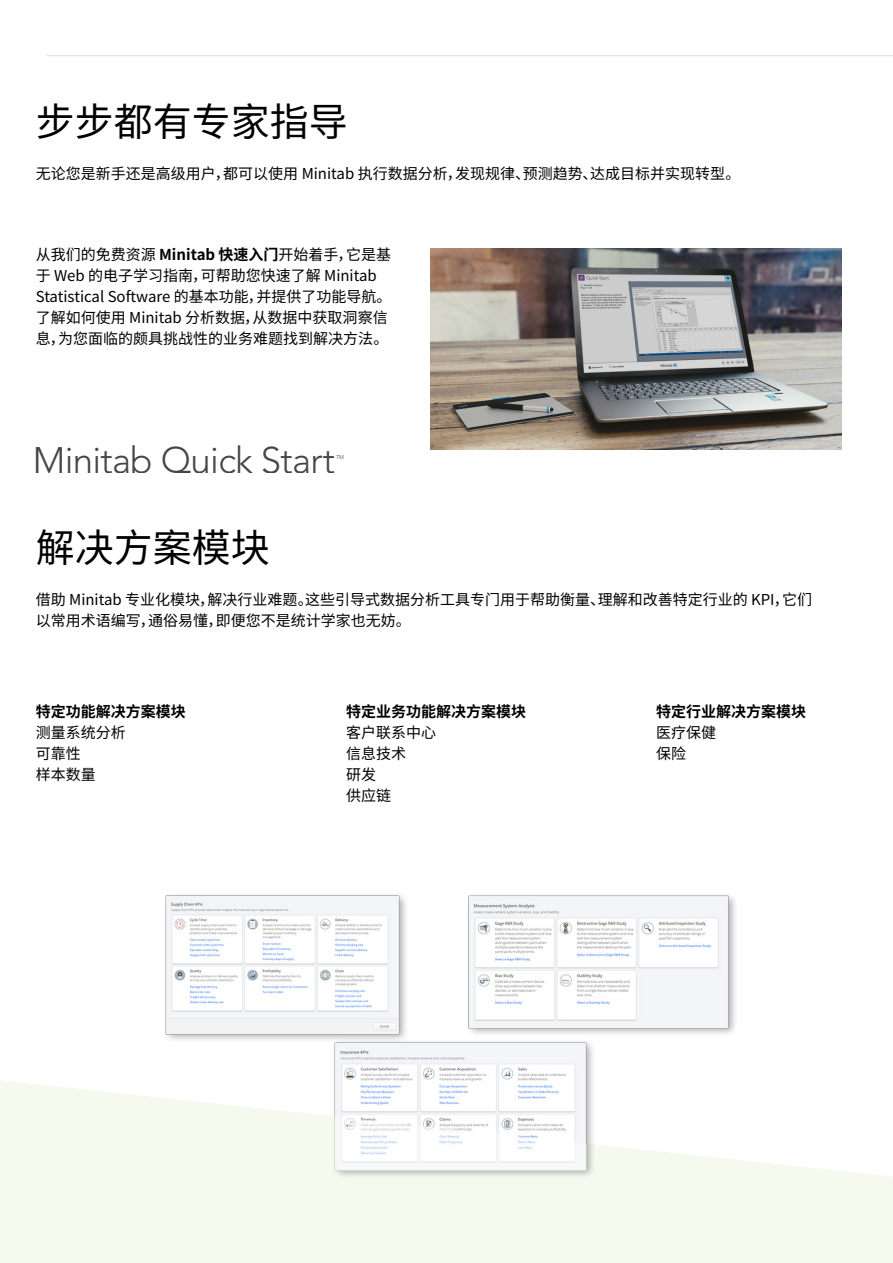
<style>
.page{position:relative;width:893px;height:1263px;background:#fff}
.page>*{position:absolute;margin:0;border:0;box-sizing:border-box;transform-origin:0 0}
.t1{font:39px "Noto Sans SC";color:#000}
.t2{font:300 36.6px "Avenir LT Std";letter-spacing:-.02em;color:#484544}
.t3{font:15px/21px "Noto Sans SC";color:#000}
.t4{font:700 15px "Noto Sans SC";color:#000}
.t5{font:300 5.55px "Avenir LT Std";color:#484544}
.s1{font-weight:700}
</style>
<div class="page">
<hr style="left:47px;top:55px;width:846px;height:1px;background:#dbdee2">
<img style="left:430px;top:248px;width:412px;height:202px">
<img style="left:165px;top:895px;width:570px;height:185px">
<svg style="left:0;top:1080px;width:893px;height:183px;fill:#f6f9ed"></svg>
<h1 class="t1" style="left:36px;top:100px;width:313px">步步都有专家指导</h1>
<p class="t3" style="left:36px;top:163px;width:706px">无论您是新手还是高级用户，都可以使用 Minitab 执行数据分析，发现规律、预测趋势、达成目标并实现转型。</p>
<p class="t3" style="left:36px;top:245px;width:357px">从我们的免费资源 <span class="s1">Minitab 快速入门</span>开始着手，它是基于 Web 的电子学习指南，可帮助您快速了解 Minitab<br>Statistical Software 的基本功能，并提供了功能导航。了解如何使用 Minitab 分析数据，从数据中获取洞察信息，为您面临的颇具挑战性的业务难题找到解决方法。</p>
<h2 class="t2" style="left:33px;top:438px;width:304px">Minitab Quick Start</h2>
<p class="t5" style="left:336px;top:454px;width:10px">TM</p>
<h1 class="t1" style="left:36px;top:526px;width:236px">解决方案模块</h1>
<p class="t3" style="left:36px;top:589px;width:778px">借助 Minitab 专业化模块，解决行业难题。这些引导式数据分析工具专门用于帮助衡量、理解和改善特定行业的 KPI，它们以常用术语编写，通俗易懂，即便您不是统计学家也无妨。</p>
<p class="t4" style="left:36px;top:703px;width:151px">特定功能解决方案模块</p>
<p class="t3" style="left:36px;top:722px;width:91px">测量系统分析可靠性<br>样本数量</p>
<p class="t4" style="left:346px;top:703px;width:181px">特定业务功能解决方案模块</p>
<p class="t3" style="left:346px;top:722px;width:91px">客户联系中心信息技术<br>研发<br>供应链</p>
<p class="t4" style="left:656px;top:703px;width:151px">特定行业解决方案模块</p>
<p class="t3" style="left:656px;top:722px;width:61px">医疗保健保险</p>
</div>
